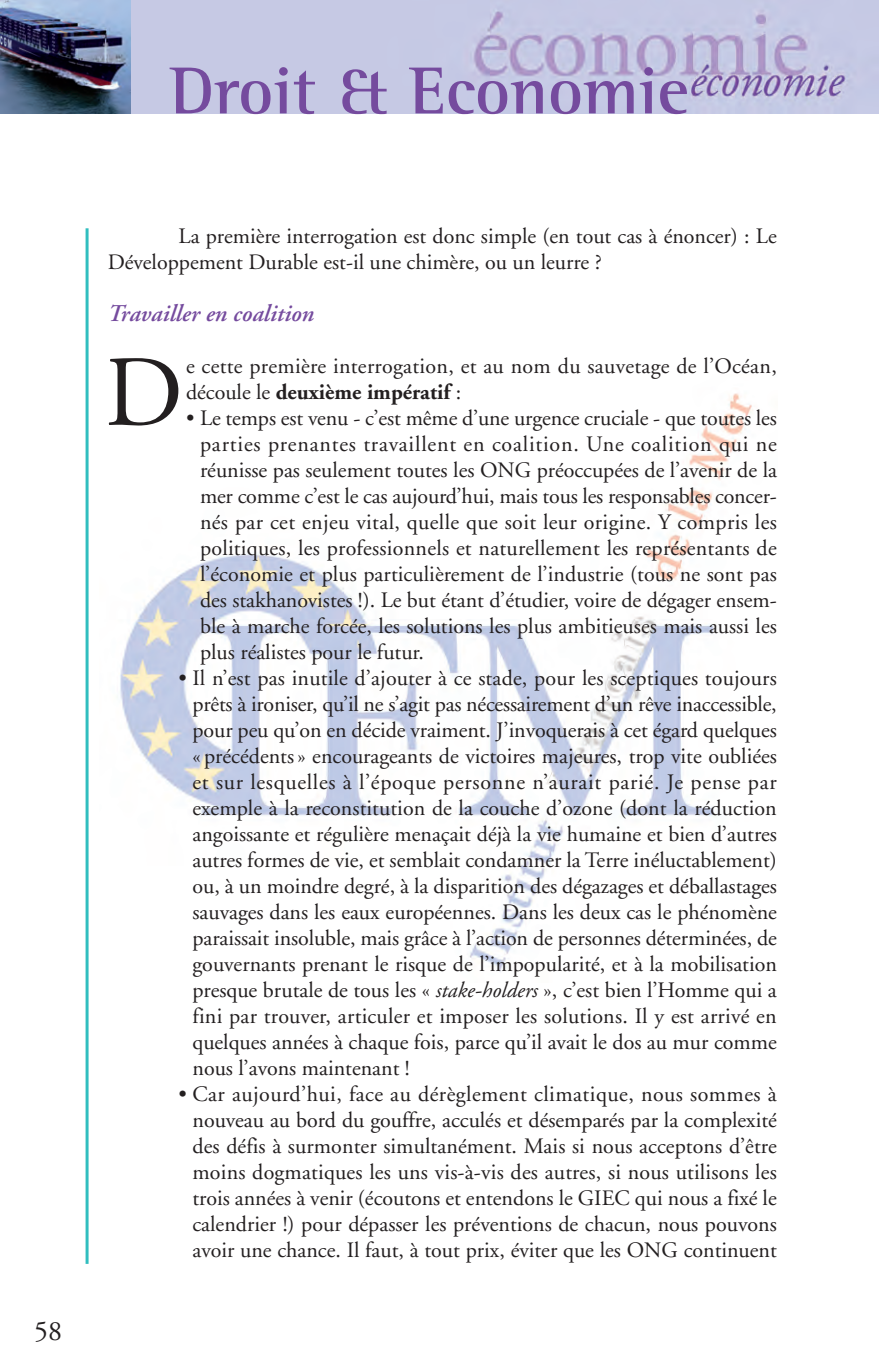
<style>
.page{position:relative;width:879px;height:1361px;background:#fff}
.page>*{position:absolute;margin:0;border:0;box-sizing:border-box;transform-origin:0 0}
.t1{font:100.4px "Adobe Garamond";color:#231f20}
.t2{font:700 68px "Rotis Semi Serif";color:#754b9e}
.t3{font:28px "Adobe Garamond";color:#231f20}
.t4{font:italic 600 24px "Adobe Garamond";color:#754b9e}
.t5{font:22px/26px "Adobe Garamond";color:#231f20;text-align:justify}
.s1{font-weight:700}
.s2{font-style:italic}
</style>
<div class="page">
<img style="left:120px;top:393px;width:633px;height:579px">
<hr style="left:86px;top:228px;width:3px;height:1036px;background:#31bebf">
<img style="left:130px;top:0;width:749px;height:113px">
<img style="left:0;top:0;width:130px;height:113px">
<p class="t3" style="left:34px;top:1320px;width:29px">58</p>
<h2 class="t2" style="left:170px;top:68px;width:520px">Droit &amp; Economie</h2>
<p class="t5" style="left:108px;top:225px;width:670px;text-indent:71px">La première interrogation est donc simple (en tout cas à énoncer) : Le<br>Développement Durable est-il une chimère, ou un leurre ?</p>
<p class="t4" style="left:108px;top:303px;width:208px">Travailler en coalition</p>
<h1 class="t1" style="left:105px;top:353px;width:80px">D</h1>
<p class="t5" style="left:186px;top:355px;width:592px">e cette première interrogation, et au nom du sauvetage de l’Océan, découle le <span class="s1">deuxième impératif</span> :</p>
<p class="t5" style="left:200px;top:407px;width:578px;text-indent:-14px">• Le temps est venu - c’est même d’une urgence cruciale - que toutes les parties prenantes travaillent en coalition. Une coalition qui ne réunisse pas seulement toutes les ONG préoccupées de l’avenir de la mer comme c’est le cas aujourd’hui, mais tous les responsables concer&shy;nés par cet enjeu vital, quelle que soit leur origine. Y compris les politiques, les professionnels et naturellement les représentants de l’économie et plus particulièrement de l’industrie (tous ne sont pas des stakhanovistes !). Le but étant d’étudier, voire de dégager ensem&shy;ble à marche forcée, les solutions les plus ambitieuses mais aussi les plus réalistes pour le futur.</p>
<p class="t5" style="left:192px;top:667px;width:586px;text-indent:-14px">• Il n’est pas inutile d’ajouter à ce stade, pour les sceptiques toujours prêts à ironiser, qu’il ne s’agit pas nécessairement d’un rêve inaccessible, pour peu qu’on en décide vraiment. J’invoquerais à cet égard quelques « précédents » encourageants de victoires majeures, trop vite oubliées et sur lesquelles à l’époque personne n’aurait parié. Je pense par exemple à la reconstitution de la couche d’ozone (dont la réduction angoissante et régulière menaçait déjà la vie humaine et bien d’autres autres formes de vie, et semblait condamner la Terre inéluctablement) ou, à un moindre degré, à la disparition des dégazages et déballastages sauvages dans les eaux européennes. Dans les deux cas le phénomène paraissait insoluble, mais grâce à l’action de personnes déterminées, de gouvernants prenant le risque de l’impopularité, et à la mobilisation presque brutale de tous les « <span class="s2">stake-holders</span> », c’est bien l’Homme qui a fini par trouver, articuler et imposer les solutions. Il y est arrivé en quelques années à chaque fois, parce qu’il avait le dos au mur comme nous l’avons maintenant !</p>
<p class="t5" style="left:192px;top:1083px;width:586px;text-indent:-14px">• Car aujourd’hui, face au dérèglement climatique, nous sommes à nouveau au bord du gouffre, acculés et désemparés par la complexité des défis à surmonter simultanément. Mais si nous acceptons d’être moins dogmatiques les uns vis-à-vis des autres, si nous utilisons les trois années à venir (écoutons et entendons le GIEC qui nous a fixé le calendrier !) pour dépasser les préventions de chacun, nous pouvons avoir une chance. Il faut, à tout prix, éviter que les ONG continuent</p>
</div>
